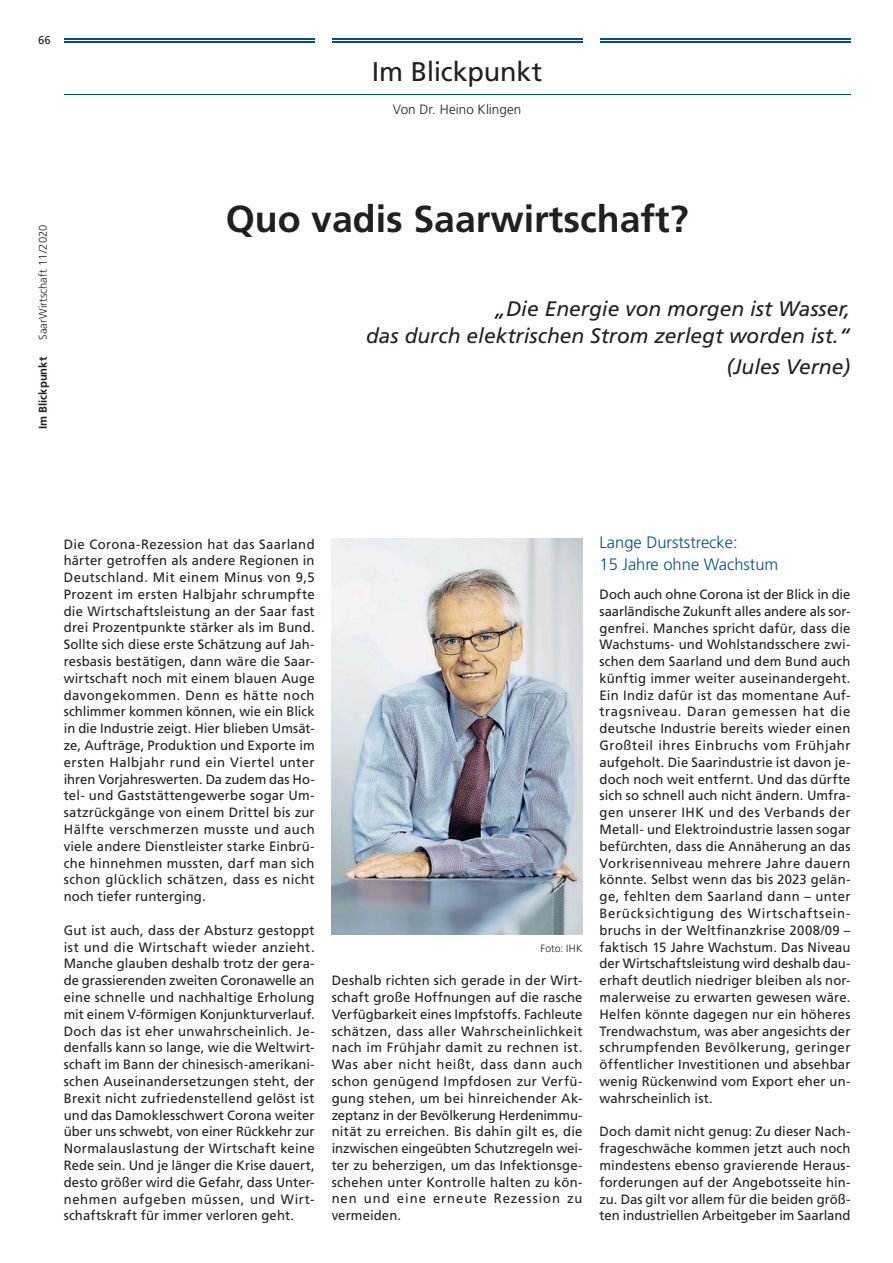
<style>
.page{position:relative;width:893px;height:1263px;background:#fff}
.page>*{position:absolute;margin:0;border:0;box-sizing:border-box;transform-origin:0 0}
.t1{font:700 37.5px "Frutiger LT";color:#231f20}
.t2{font:27px "Frutiger LT";letter-spacing:-.01em;color:#231f20}
.t3{font:italic 21px/27px "Frutiger LT";color:#231f20;text-align:right}
.t4{font:300 16.5px/21.8px "Frutiger LT";color:#004f8c}
.t5{font:13.5px/16.8px "Frutiger LT";letter-spacing:.01em;color:#231f20;text-align:justify}
.t6{font:300 13.5px "Frutiger LT";letter-spacing:.005em;color:#231f20}
.t7{font:300 11.25px "Frutiger LT";color:#231f20}
.t8{font:700 11.25px "Frutiger LT";color:#231f20}
.t9{font:11.25px "Frutiger LT";color:#231f20}
.t10{font:300 10.5px "Frutiger LT";letter-spacing:.02em;color:#231f20}
</style>
<div class="page">
<hr style="left:64px;top:94px;width:786px;height:1px;background:#004f8c">
<img style="left:332px;top:539px;width:251px;height:396px">
<hr style="left:64px;top:38px;width:251px;height:2px;background:#004f8c">
<hr style="left:64px;top:41px;width:251px;height:2px;background:#004f8c">
<hr style="left:332px;top:38px;width:251px;height:2px;background:#004f8c">
<hr style="left:332px;top:41px;width:251px;height:2px;background:#004f8c">
<hr style="left:600px;top:38px;width:250px;height:2px;background:#004f8c">
<hr style="left:600px;top:41px;width:250px;height:2px;background:#004f8c">
<p class="t9" style="left:38px;top:34px;width:14px">66</p>
<p class="t7" style="left:37px;top:340px;width:117px;rotate:-90deg">SaarWirtschaft 11/2020</p>
<p class="t8" style="left:36px;top:429px;width:73px;rotate:-90deg">Im Blickpunkt</p>
<h2 class="t2" style="left:372px;top:56px;width:172px">Im Blickpunkt</h2>
<p class="t6" style="left:393px;top:102px;width:130px">Von Dr. Heino Klingen</p>
<h1 class="t1" style="left:226px;top:197px;width:464px">Quo vadis Saarwirtschaft?</h1>
<h3 class="t3" style="left:366px;top:295px;width:486px">„Die Energie von morgen ist Wasser,<br>das durch elektrischen Strom zerlegt worden ist.“</h3>
<h3 class="t3" style="left:726px;top:353px;width:126px">(Jules Verne)</h3>
<p class="t5" style="left:64px;top:535px;width:252px">Die Corona-Rezession hat das Saarland härter getroffen als andere Regionen in Deutschland. Mit einem Minus von 9,5<br>Prozent im ersten Halbjahr schrumpfte die Wirtschaftsleistung an der Saar fast drei Prozentpunkte stärker als im Bund.<br>Sollte sich diese erste Schätzung auf Jah&shy;resbasis bestätigen, dann wäre die Saar&shy;wirtschaft noch mit einem blauen Auge davongekommen. Denn es hätte noch schlimmer kommen können, wie ein Blick in die Industrie zeigt. Hier blieben Umsät&shy;ze, Aufträge, Produktion und Exporte im ersten Halbjahr rund ein Viertel unter ihren Vorjahreswerten. Da zudem das Ho&shy;tel- und Gaststättengewerbe sogar Um&shy;satzrückgänge von einem Drittel bis zur Hälfte verschmerzen musste und auch viele andere Dienstleister starke Einbrü&shy;che hinnehmen mussten, darf man sich schon glücklich schätzen, dass es nicht noch tiefer runterging.</p>
<p class="t5" style="left:64px;top:922px;width:252px">Gut ist auch, dass der Absturz gestoppt ist und die Wirtschaft wieder anzieht.<br>Manche glauben deshalb trotz der gera&shy;de grassierenden zweiten Coronawelle an eine schnelle und nachhaltige Erholung mit einem V-förmigen Konjunkturverlauf.<br>Doch das ist eher unwahrscheinlich. Je&shy;denfalls kann so lange, wie die Weltwirt&shy;schaft im Bann der chinesisch-amerikani&shy;schen Auseinandersetzungen steht, der Brexit nicht zufriedenstellend gelöst ist und das Damoklesschwert Corona weiter über uns schwebt, von einer Rückkehr zur Normalauslastung der Wirtschaft keine Rede sein. Und je länger die Krise dauert, desto größer wird die Gefahr, dass Unter&shy;nehmen aufgeben müssen, und Wirt&shy;schaftskraft für immer verloren geht.</p>
<p class="t10" style="left:540px;top:942px;width:44px">Foto: IHK</p>
<p class="t5" style="left:332px;top:972px;width:252px">Deshalb richten sich gerade in der Wirt&shy;schaft große Hoffnungen auf die rasche Verfügbarkeit eines Impfstoffs. Fachleute schätzen, dass aller Wahrscheinlichkeit nach im Frühjahr damit zu rechnen ist.<br>Was aber nicht heißt, dass dann auch schon genügend Impfdosen zur Verfü&shy;gung stehen, um bei hinreichender Ak&shy;zeptanz in der Bevölkerung Herdenimmu&shy;nität zu erreichen. Bis dahin gilt es, die inzwischen eingeübten Schutzregeln wei&shy;ter zu beherzigen, um das Infektionsge&shy;schehen unter Kontrolle halten zu kön&shy;nen und eine erneute Rezession zu vermeiden.</p>
<p class="t4" style="left:600px;top:532px;width:180px">Lange Durststrecke:<br>15 Jahre ohne Wachstum</p>
<p class="t5" style="left:600px;top:586px;width:252px">Doch auch ohne Corona ist der Blick in die saarländische Zukunft alles andere als sor&shy;genfrei. Manches spricht dafür, dass die Wachstums- und Wohlstandsschere zwi&shy;schen dem Saarland und dem Bund auch künftig immer weiter auseinandergeht.<br>Ein Indiz dafür ist das momentane Auf&shy;tragsniveau. Daran gemessen hat die deutsche Industrie bereits wieder einen Großteil ihres Einbruchs vom Frühjahr aufgeholt. Die Saarindustrie ist davon je&shy;doch noch weit entfernt. Und das dürfte sich so schnell auch nicht ändern. Umfra&shy;gen unserer IHK und des Verbands der Metall- und Elektroindustrie lassen sogar befürchten, dass die Annäherung an das Vorkrisenniveau mehrere Jahre dauern könnte. Selbst wenn das bis 2023 gelän&shy;ge, fehlten dem Saarland dann – unter Berücksichtigung des Wirtschaftsein&shy;bruchs in der Weltfinanzkrise 2008/09 – faktisch 15 Jahre Wachstum. Das Niveau der Wirtschaftsleistung wird deshalb dau&shy;erhaft deutlich niedriger bleiben als nor&shy;malerweise zu erwarten gewesen wäre.<br>Helfen könnte dagegen nur ein höheres Trendwachstum, was aber angesichts der schrumpfenden Bevölkerung, geringer öffentlicher Investitionen und absehbar wenig Rückenwind vom Export eher un&shy;wahrscheinlich ist.</p>
<p class="t5" style="left:600px;top:1123px;width:252px">Doch damit nicht genug: Zu dieser Nach&shy;frageschwäche kommen jetzt auch noch mindestens ebenso gravierende Heraus&shy;forderungen auf der Angebotsseite hin&shy;zu. Das gilt vor allem für die beiden größ&shy;ten industriellen Arbeitgeber im Saarland</p>
</div>
